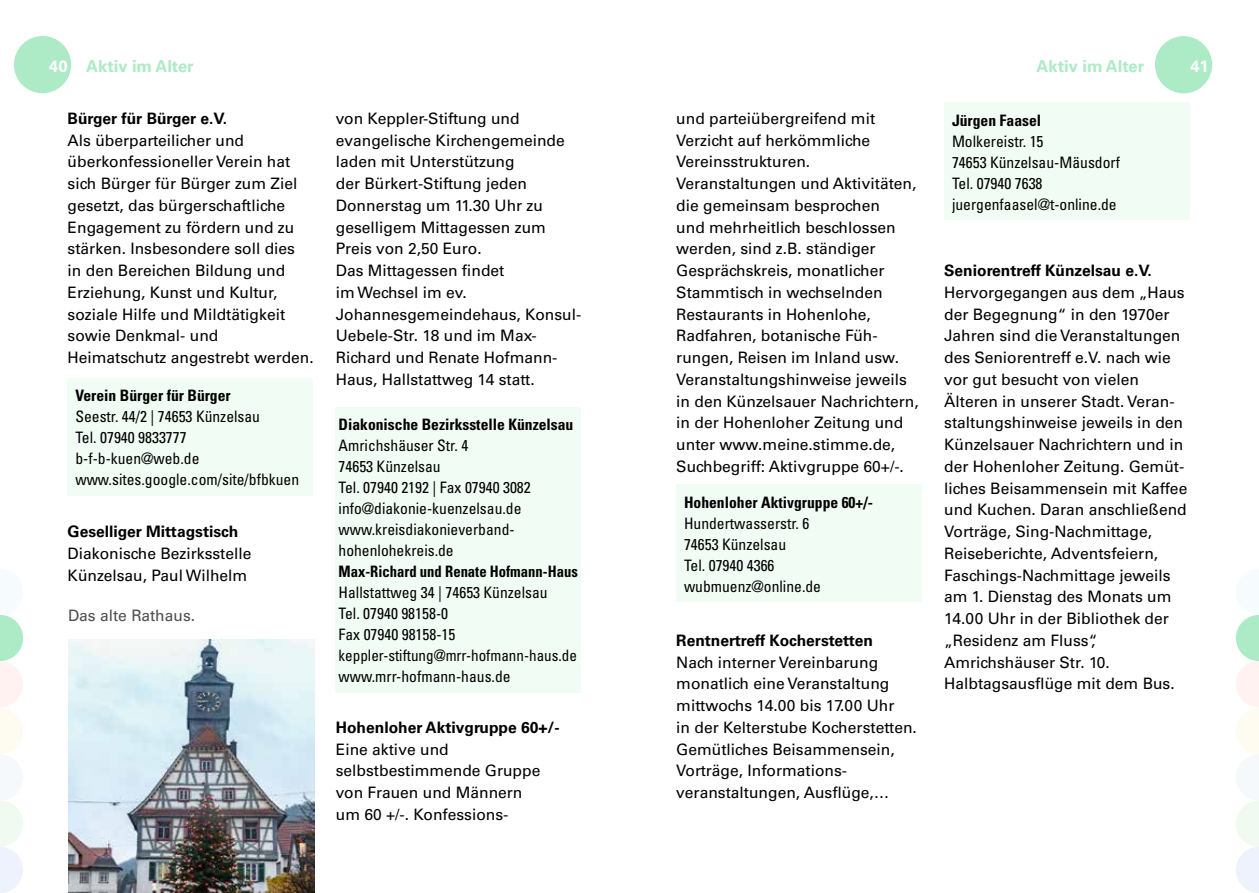
<style>
.page{position:relative;width:1259px;height:893px;background:#fff}
.page>*{position:absolute;margin:0;border:0;box-sizing:border-box;transform-origin:0 0}
.t1{font:700 16.5px "Univers";color:#acebc5}
.t2{font:700 16.5px "Univers";color:#fff}
.t3{font:15.75px/21.8px "Univers";color:#000}
.t4{font:condensed 15.75px/21px "Univers";color:#000}
.t5{font:700 15.75px "Univers";color:#000}
.t6{font:700 condensed 15.75px "Univers";color:#000}
.t7{font:700 condensed 15.75px "Univers";color:#000;scale:.93 1}
.t8{font:15.75px "Univers";color:#4e4e4d}
.s1{color:#fff}
</style>
<div class="page">
<div style="left:14px;top:36px;width:57px;height:57px;background:#acebc5;border-radius:50%"></div>
<div style="left:1155px;top:36px;width:57px;height:57px;background:#acebc5;border-radius:50%"></div>
<svg style="left:0;top:615px;width:23px;height:278px"></svg>
<svg style="left:1236px;top:615px;width:23px;height:278px"></svg>
<div style="left:68px;top:378px;width:245px;height:117px;background:#f1fcf4"></div>
<div style="left:336px;top:408px;width:245px;height:285px;background:#f1fcf4"></div>
<div style="left:676px;top:485px;width:245px;height:117px;background:#f1fcf4"></div>
<div style="left:944px;top:103px;width:245px;height:117px;background:#f1fcf4"></div>
<img style="left:68px;top:639px;width:247px;height:254px">
<p class="t1" style="left:49px;top:56px;width:146px"><span class="s1">40</span> Aktiv im Alter</p>
<p class="t1" style="left:1036px;top:56px;width:109px">Aktiv im Alter</p>
<p class="t2" style="left:1190px;top:56px;width:20px">41</p>
<p class="t5" style="left:68px;top:109px;width:161px">Bürger für Bürger e.V.</p>
<p class="t3" style="left:68px;top:129px;width:248px">Als überparteilicher und überkonfessioneller Verein hat sich Bürger für Bürger zum Ziel gesetzt, das bürgerschaftliche<br>Engagement zu fördern und zu stärken. Insbesondere soll dies<br>in den Bereichen Bildung und<br>Erziehung, Kunst und Kultur, soziale Hilfe und Mildtätigkeit sowie Denkmal- und<br>Heimatschutz angestrebt werden.</p>
<p class="t6" style="left:75px;top:385px;width:157px">Verein Bürger für Bürger</p>
<p class="t4" style="left:75px;top:405px;width:225px">Seestr. 44/2 | 74653 Künzelsau<br>Tel. 07940 9833777 b-f-b-kuen@web.de www.sites.google.com/site/bfbkuen</p>
<p class="t5" style="left:68px;top:522px;width:172px">Geselliger Mittagstisch</p>
<p class="t3" style="left:68px;top:542px;width:185px">Diakonische Bezirksstelle<br>Künzelsau, Paul Wilhelm</p>
<p class="t8" style="left:68px;top:606px;width:129px">Das alte Rathaus.</p>
<p class="t3" style="left:336px;top:107px;width:247px">von Keppler-Stiftung und evangelische Kirchengemeinde laden mit Unterstützung<br>der Bürkert-Stiftung jeden<br>Donnerstag um 11.30 Uhr zu geselligem Mittagessen zum<br>Preis von 2,50 Euro.<br>Das Mittagessen findet<br>im Wechsel im ev.<br>Johannesgemeindehaus, Konsul-<br>Uebele-Str. 18 und im Max-<br>Richard und Renate Hofmann-<br>Haus, Hallstattweg 14 statt.</p>
<p class="t6" style="left:338px;top:415px;width:236px">Diakonische Bezirksstelle Künzelsau</p>
<p class="t4" style="left:338px;top:435px;width:194px">Amrichshäuser Str. 4<br>74653 Künzelsau<br>Tel. 07940 2192 | Fax 07940 3082 info@diakonie-kuenzelsau.de www.kreisdiakonieverband&shy;hohenlohekreis.de</p>
<p class="t7" style="left:338px;top:562px;width:259px">Max-Richard und Renate Hofmann-Haus</p>
<p class="t4" style="left:338px;top:582px;width:240px">Hallstattweg 34 | 74653 Künzelsau<br>Tel. 07940 98158-0<br>Fax 07940 98158-15 keppler-stiftung@mrr-hofmann-haus.de www.mrr-hofmann-haus.de</p>
<p class="t5" style="left:336px;top:718px;width:225px">Hohenloher Aktivgruppe 60+/-</p>
<p class="t3" style="left:336px;top:738px;width:206px">Eine aktive und selbstbestimmende Gruppe von Frauen und Männern um 60 +/-. Konfessions-</p>
<p class="t3" style="left:676px;top:107px;width:244px">und parteiübergreifend mit<br>Verzicht auf herkömmliche<br>Vereinsstrukturen.<br>Veranstaltungen und Aktivitäten, die gemeinsam besprochen<br>und mehrheitlich beschlossen werden, sind z.B. ständiger<br>Gesprächskreis, monatlicher<br>Stammtisch in wechselnden<br>Restaurants in Hohenlohe,<br>Radfahren, botanische Füh&shy;rungen, Reisen im Inland usw.<br>Veranstaltungshinweise jeweils in den Künzelsauer Nachrichtern, in der Hohenloher Zeitung und unter www.meine.stimme.de,<br>Suchbegriff: Aktivgruppe 60+/-.</p>
<p class="t6" style="left:684px;top:492px;width:190px">Hohenloher Aktivgruppe 60+/-</p>
<p class="t4" style="left:684px;top:512px;width:139px">Hundertwasserstr. 6<br>74653 Künzelsau<br>Tel. 07940 4366 wubmuenz@online.de</p>
<p class="t5" style="left:676px;top:631px;width:198px">Rentnertreff Kocherstetten</p>
<p class="t3" style="left:676px;top:651px;width:242px">Nach interner Vereinbarung monatlich eine Veranstaltung mittwochs 14.00 bis 17.00 Uhr<br>in der Kelterstube Kocherstetten.<br>Gemütliches Beisammensein,<br>Vorträge, Informations&shy;veranstaltungen, Ausflüge,…</p>
<p class="t6" style="left:952px;top:111px;width:91px">Jürgen Faasel</p>
<p class="t4" style="left:952px;top:130px;width:169px">Molkereistr. 15<br>74653 Künzelsau-Mäusdorf<br>Tel. 07940 7638 juergenfaasel@t-online.de</p>
<p class="t5" style="left:944px;top:261px;width:209px">Seniorentreff Künzelsau e.V.</p>
<p class="t3" style="left:944px;top:281px;width:245px">Hervorgegangen aus dem „Haus der Begegnung“ in den 1970er<br>Jahren sind die Veranstaltungen des Seniorentreff e.V. nach wie vor gut besucht von vielen<br>Älteren in unserer Stadt. Veran&shy;staltungshinweise jeweils in den<br>Künzelsauer Nachrichtern und in der Hohenloher Zeitung. Gemüt&shy;liches Beisammensein mit Kaffee und Kuchen. Daran anschließend<br>Vorträge, Sing-Nachmittage,<br>Reiseberichte, Adventsfeiern,<br>Faschings-Nachmittage jeweils am 1. Dienstag des Monats um<br>14.00 Uhr in der Bibliothek der „Residenz am Fluss“,<br>Amrichshäuser Str. 10.<br>Halbtagsausflüge mit dem Bus.</p>
</div>
